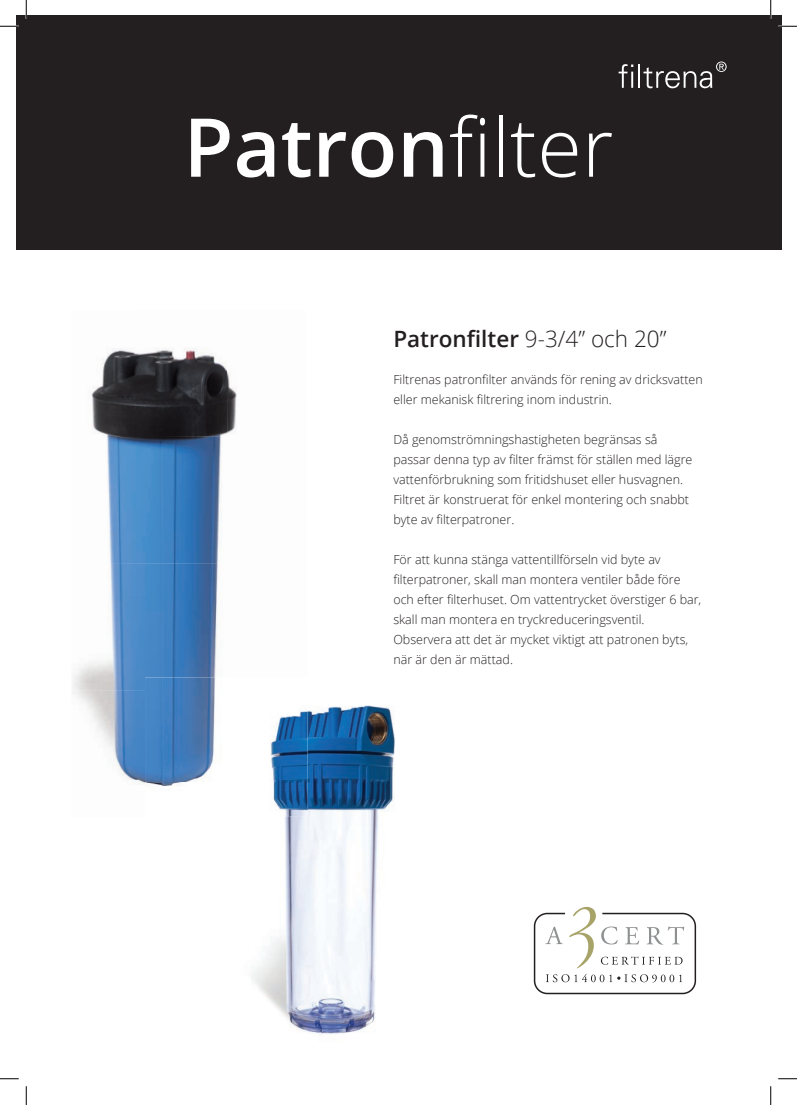
<style>
.page{position:relative;width:797px;height:1105px;background:#fff}
.page>*{position:absolute;margin:0;border:0;box-sizing:border-box;transform-origin:0 0}
.t1{font:600 81.25px "Open Sans";color:#fff}
.t2{font:600 22.5px "Open Sans";color:#231f20}
.t3{font:300 12.5px/20px "Open Sans";color:#231f20}
.s1{font-weight:300}
</style>
<div class="page">
<div style="left:16px;top:16px;width:765px;height:234px;background:#231f20"></div>
<svg style="left:618px;top:64px;width:15px;height:24px"></svg>
<hr style="left:638px;top:65px;width:2px;height:23px;background:#fff">
<svg style="left:643px;top:62px;width:83px;height:26px"></svg>
<svg style="left:545px;top:907px;width:139px;height:76px"></svg>
<div style="left:534px;top:913px;width:162px;height:81px;border:1px solid #231f20;border-radius:13px"></div>
<img style="left:251px;top:705px;width:144px;height:330px">
<img style="left:73px;top:348px;width:154px;height:342px">
<img style="left:227px;top:371px;width:10px;height:63px">
<img style="left:73px;top:690px;width:72px;height:94px">
<img style="left:145px;top:677px;width:163px;height:140px">
<svg style="left:0;top:25px;width:19px;height:2px"></svg>
<svg style="left:778px;top:25px;width:19px;height:2px"></svg>
<svg style="left:0;top:1078px;width:19px;height:1px"></svg>
<svg style="left:778px;top:1078px;width:19px;height:1px"></svg>
<svg style="left:25px;top:0;width:2px;height:19px"></svg>
<svg style="left:25px;top:1086px;width:2px;height:19px"></svg>
<svg style="left:770px;top:0;width:1px;height:19px"></svg>
<svg style="left:770px;top:1086px;width:1px;height:19px"></svg>
<h1 class="t1" style="left:183px;top:91px;width:431px">Patron<span class="s1">filter</span></h1>
<h2 class="t2" style="left:393px;top:323px;width:275px">Patronfilter <span class="s1">9-3/4” och 20”</span></h2>
<p class="t3" style="left:393px;top:369px;width:311px">Filtrenas patronfilter används för rening av dricksvatten eller mekanisk filtrering inom industrin.</p>
<p class="t3" style="left:393px;top:429px;width:300px">Då genomströmningshastigheten begränsas så passar denna typ av filter främst för ställen med lägre vattenförbrukning som fritidshuset eller husvagnen.<br>Filtret är konstruerat för enkel montering och snabbt byte av filterpatroner.</p>
<p class="t3" style="left:393px;top:549px;width:309px">För att kunna stänga vattentillförseln vid byte av filterpatroner, skall man montera ventiler både före och efter filterhuset. Om vattentrycket överstiger 6 bar, skall man montera en tryckreduceringsventil.<br>Observera att det är mycket viktigt att patronen byts, när är den är mättad.</p>
</div>
